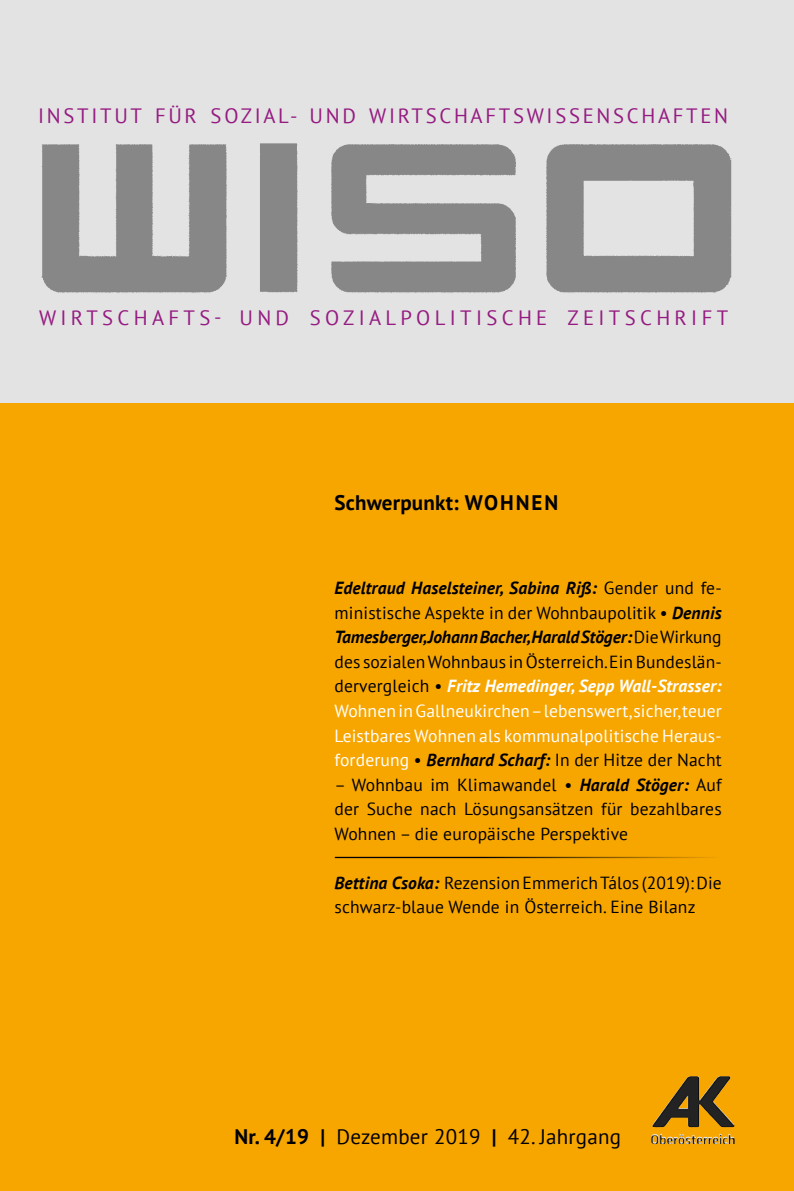
<style>
.page{position:relative;width:794px;height:1191px;background:#fff}
.page>*{position:absolute;margin:0;border:0;box-sizing:border-box;transform-origin:0 0}
.t1{font:21px "PT Sans";letter-spacing:.01em;color:#000}
.t2{font:700 21px "PT Sans";letter-spacing:.01em;color:#000}
.t3{font:20.65px "PT Sans";letter-spacing:.13em;color:#951b81}
.t4{font:20.65px "PT Sans";letter-spacing:.21em;color:#951b81}
.t5{font:17.5px/24.5px "PT Sans";letter-spacing:.01em;color:#000;text-align:justify}
.s1{font-weight:700;font-style:italic}
.s2{font-weight:700;font-style:italic;color:#fff}
.s3{color:#fff}
.s4{font-weight:700}
</style>
<div class="page">
<div style="left:0;top:0;width:794px;height:431px;background:#e3e3e3"></div>
<div style="left:0;top:403px;width:794px;height:788px;background:#f7a600"></div>
<hr style="left:335px;top:857px;width:384px;height:1px;background:#000">
<img style="left:41px;top:143px;width:691px;height:150px">
<img style="left:651px;top:1076px;width:83px;height:68px">
<hr style="left:793px;top:0;width:1px;height:1191px;background:#fff">
<p class="t3" style="left:38px;top:102px;width:691px">INSTITUT FÜR SOZIAL- UND WIRTSCHAFTSWISSENSCHAFTEN</p>
<p class="t4" style="left:39px;top:305px;width:690px">WIRTSCHAFTS- UND SOZIALPOLITISCHE ZEITSCHRIFT</p>
<p class="t2" style="left:334px;top:489px;width:225px">Schwerpunkt: WOHNEN</p>
<p class="t5" style="left:334px;top:575px;width:389px"><span class="s1">Edeltraud Haselsteiner, Sabina Riß:</span> Gender und fe&shy;ministische Aspekte in der Wohnbaupolitik • <span class="s1">Dennis Tamesberger, Johann Bacher, Harald Stöger:</span> Die Wirkung des sozialen Wohnbaus in Österreich. Ein Bundeslän&shy;dervergleich • <span class="s2">Fritz Hemedinger, Sepp Wall-Strasser:<br></span><span class="s3">Wohnen in Gallneukirchen – lebenswert, sicher, teuer Leistbares Wohnen als kommunalpolitische Heraus&shy;forderung</span> • <span class="s1">Bernhard Scharf:</span> In der Hitze der Nacht</p>
<p class="t5" style="left:334px;top:771px;width:389px">– Wohnbau im Klimawandel • <span class="s1">Harald Stöger:</span> Auf der Suche nach Lösungsansätzen für bezahlbares Wohnen – die europäische Perspektive</p>
<p class="t5" style="left:334px;top:869px;width:389px"><span class="s1">Bettina Csoka:</span> Rezension Emmerich Tálos (2019): Die schwarz-blaue Wende in Österreich. Eine Bilanz</p>
<p class="t1" style="left:234px;top:1123px;width:388px"><span class="s4">Nr. 4/19 |</span> Dezember 2019 <span class="s4">|</span> 42. Jahrgang</p>
</div>
